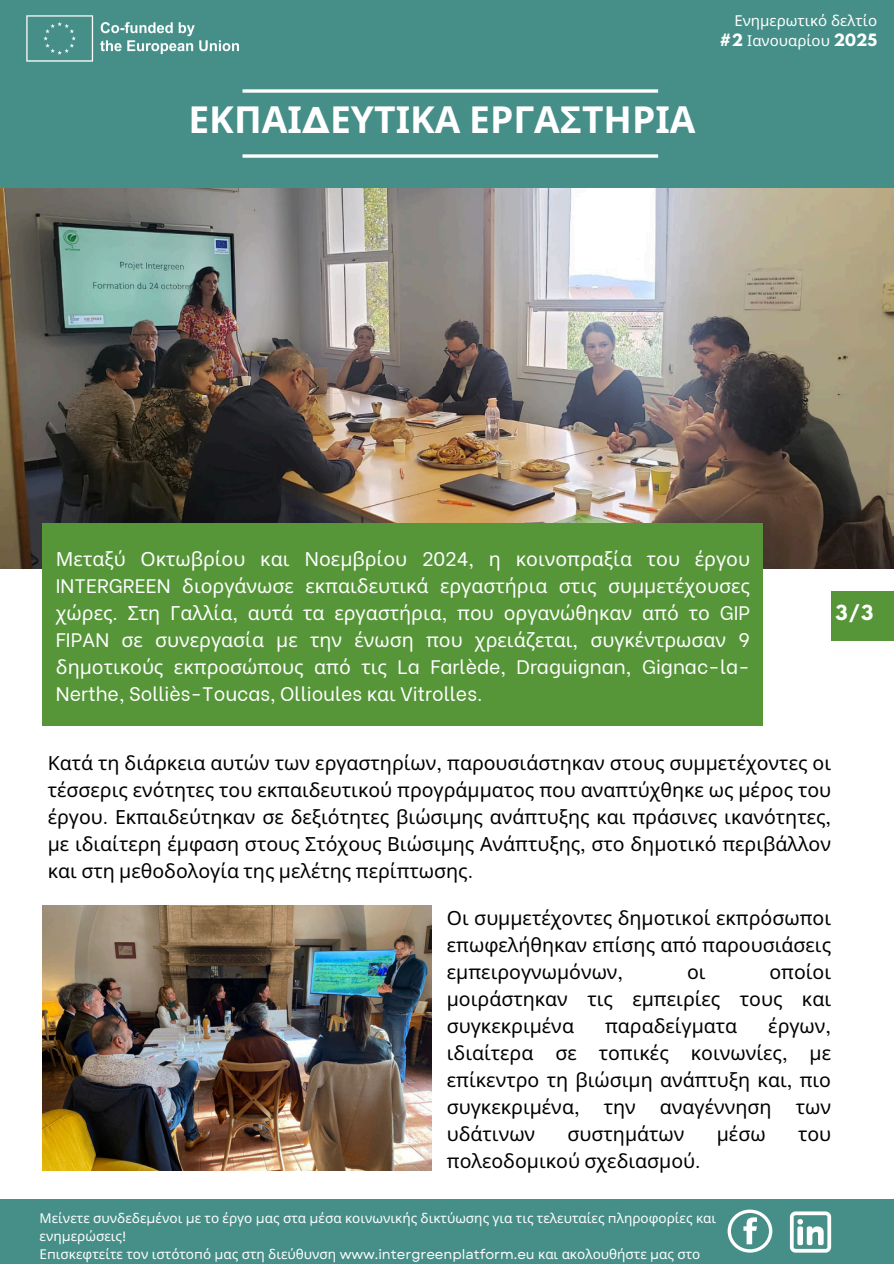
<style>
.page{position:relative;width:894px;height:1264px;background:#fff}
.page>*{position:absolute;margin:0;border:0;box-sizing:border-box;transform-origin:0 0}
.t1{font:700 37.2px "Noto Sans";color:#fff}
.t2{font:19.5px/27px "Noto Sans";color:#000;text-align:justify}
.t3{font:19.5px/27px "Noto Sans";color:#fff;text-align:justify}
.t4{font:700 18.3px "League Spartan";color:#fff}
.t5{font:15px/20.2px "Noto Sans";color:#fff;text-align:right}
.t6{font:13.5px/18px "Noto Sans";color:#fff}
.s1{font-family:"Garet"}
.s2{font-family:"League Spartan";font-weight:700}
.s3{font-family:"Be Vietnam"}
</style>
<div class="page">
<div style="left:0;top:0;width:893px;height:190px;background:#468f89"></div>
<img style="left:0;top:189px;width:893px;height:379px">
<div style="left:43px;top:523px;width:720px;height:202px;background:#569639"></div>
<img style="left:43px;top:905px;width:388px;height:265px">
<svg style="left:242px;top:154px;width:416px;height:4px;background:#e1edec"></svg>
<svg style="left:242px;top:89px;width:416px;height:4px;background:#e2edec"></svg>
<div style="left:830px;top:591px;width:63px;height:49px;background:#569639"></div>
<div style="left:0;top:1198px;width:893px;height:65px;background:#468f89"></div>
<img style="left:26px;top:15px;width:213px;height:47px">
<svg style="left:789px;top:1211px;width:41px;height:41px"></svg>
<svg style="left:727px;top:1209px;width:45px;height:43px"></svg>
<p class="t1" style="left:188px;top:93px;width:508px">ΕΚΠΑΙ<span class="s1">Δ</span>ΕΥΤΙΚΑ ΕΡΓΑΣΤΗΡΙΑ</p>
<p class="t5" style="left:719px;top:10px;width:159px">Ενημερωτικό δελτίο <span class="s2">#2</span> Ιανουαρίου <span class="s2">2025</span></p>
<h1 class="t3" style="left:56px;top:544px;width:695px">Μεταξύ Οκτωβρίου και Νοεμβρίου <span class="s3">2024,</span> η κοινοπραξία του έργου <span class="s3">INTERGREEN</span> διοργάνωσε εκπαιδευτικά εργαστήρια στις συμμετέχουσες χώρες<span class="s3">.</span> Στη Γαλλία<span class="s3">,</span> αυτά τα εργαστήρια<span class="s3">,</span> που οργανώθηκαν από το <span class="s3">GIP FIPAN</span> σε συνεργασία με την ένωση που χρειάζεται<span class="s3">,</span> συγκέντρωσαν <span class="s3">9 </span>δημοτικούς εκπροσώπους από τις <span class="s3">La Farlède, Draguignan, Gignac-la-Nerthe, Solliès-Toucas, Ollioules</span> και <span class="s3">Vitrolles.</span></h1>
<h4 class="t4" style="left:835px;top:603px;width:39px">3/3</h4>
<p class="t2" style="left:48px;top:749px;width:784px">Κατά τη διάρκεια αυτών των εργαστηρίων<span class="s3">,</span> παρουσιάστηκαν στους συμμετέχοντες οι τέσσερις ενότητες του εκπαιδευτικού προγράμματος που αναπτύχθηκε ως μέρος του έργου<span class="s3">.</span> Εκπαιδεύτηκαν σε δεξιότητες βιώσιμης ανάπτυξης και πράσινες ικανότητες<span class="s3">, </span>με ιδιαίτερη έμφαση στους Στόχους Βιώσιμης Ανάπτυξης<span class="s3">,</span> στο δημοτικό περιβάλλον και στη μεθοδολογία της μελέτης περίπτωσης<span class="s3">.</span></p>
<p class="t2" style="left:446px;top:903px;width:385px">Οι συμμετέχοντες δημοτικοί εκπρόσωποι επωφελήθηκαν επίσης από παρουσιάσεις εμπειρογνωμόνων<span class="s3">,</span></p>
<p class="t2" style="left:446px;top:957px;width:385px;text-indent:322px">οποίοι μοιράστηκαν τις εμπειρίες τους και συγκεκριμένα</p>
<p class="t2" style="left:686px;top:957px;width:20px">οι</p>
<p class="t2" style="left:446px;top:1011px;width:385px;text-indent:321px">έργων<span class="s3">, </span>ιδιαίτερα σε τοπικές κοινωνίες<span class="s3">,</span> με επίκεντρο τη βιώσιμη ανάπτυξη και<span class="s3">,</span> πιο συγκεκριμένα<span class="s3">,</span> την αναγέννηση των υδάτινων</p>
<p class="t2" style="left:605px;top:1011px;width:134px">παραδείγματα</p>
<p class="t2" style="left:567px;top:1119px;width:118px">συστημάτων</p>
<p class="t2" style="left:716px;top:1119px;width:50px">μέσω</p>
<p class="t2" style="left:797px;top:1119px;width:35px">του</p>
<p class="t2" style="left:446px;top:1146px;width:255px">πολεοδομικού σχεδιασμού<span class="s3">.</span></p>
<p class="t6" style="left:39px;top:1208px;width:678px">Μείνετε συνδεδε<span class="s1">μ</span>ένοι <span class="s1">μ</span>ε το έργο <span class="s1">μ</span>ας στα <span class="s1">μ</span>έσα κοινωνικής δικτύωσης για τις τελευταίες <span class="s1">π</span>ληροφορίες και ενη<span class="s1">μ</span>ερώσεις<span class="s1">!<br></span>Ε<span class="s1">π</span>ισκεφτείτε τον ιστότο<span class="s1">π</span>ό <span class="s1">μ</span>ας στη διεύθυνση <span class="s1">www.intergreenplatform.eu</span> και ακολουθήστε <span class="s1">μ</span>ας στο</p>
</div>
